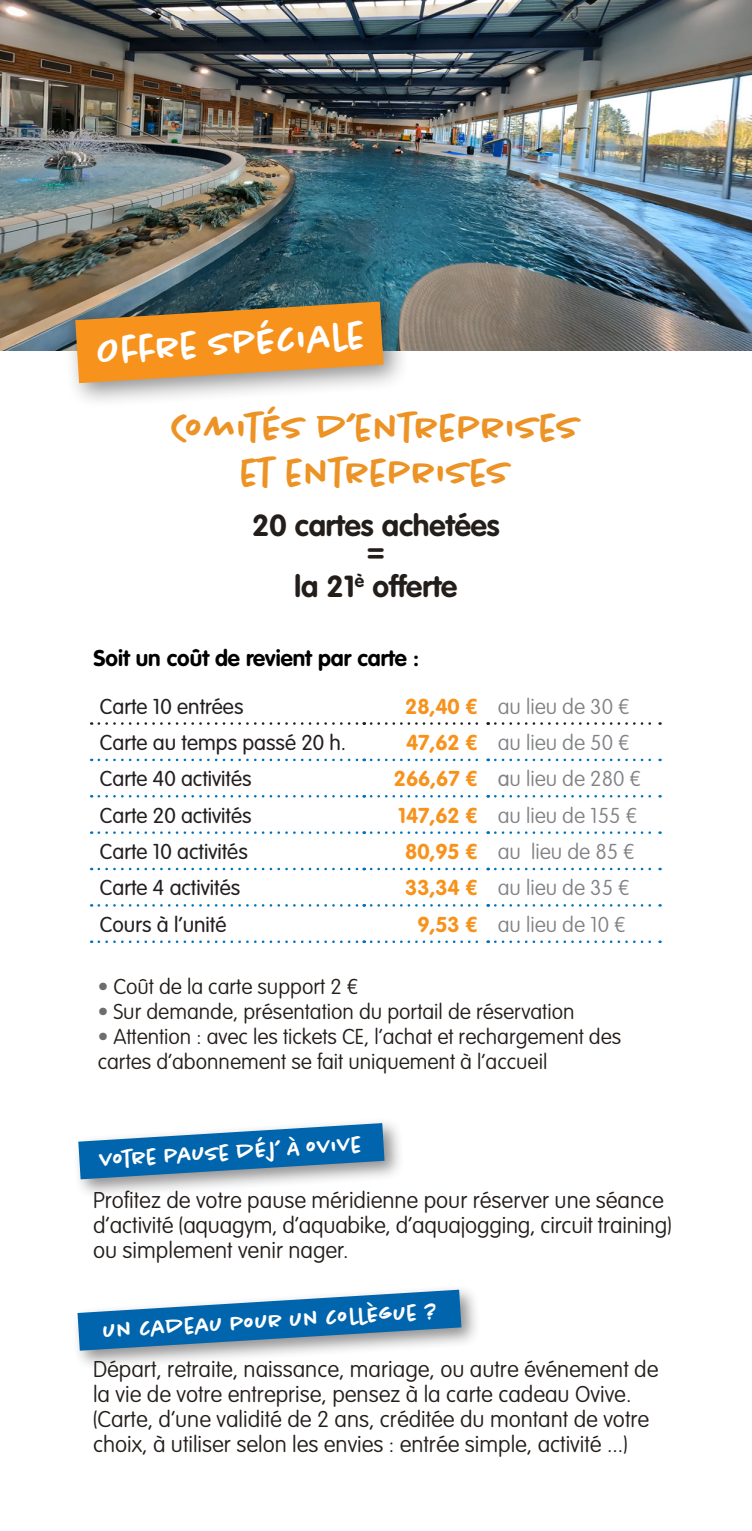
<style>
.page{position:relative;width:752px;height:1531px;background:#fff}
.page>*{position:absolute;margin:0;border:0;box-sizing:border-box;transform-origin:0 0}
.t1{font:500 37.5px "Chantal";color:#ed9325}
.t2{font:500 37.5px "Chantal";color:#fff}
.t3{font:700 30px "VAG Rounded Std";color:#241e1b}
.t4{font:100 22.5px/25px "VAG Rounded Std";color:#241e1b}
.t5{font:500 22.5px "Chantal";color:#fff}
.t6{font:700 22.5px "VAG Rounded Std";color:#000}
.t7{font:100 21.25px/25px "VAG Rounded Std";color:#241e1b}
.t8{font:300 21.25px "VAG Rounded Std";color:#231f20}
.t9{font:100 21.25px "VAG Rounded Std";color:#808285}
.t10{font:700 21.25px "VAG Rounded Std";color:#f7931d}
.s1{font-weight:300}
.s2{color:#6c6d70}
</style>
<div class="page">
<div style="left:72px;top:1284px;width:409px;height:87px;background:#231f20;opacity:.5"></div>
<svg style="left:77px;top:1289px;width:384px;height:61px"></svg>
<svg style="left:99px;top:722px;width:265px;height:3px"></svg>
<svg style="left:371px;top:722px;width:117px;height:3px"></svg>
<svg style="left:495px;top:722px;width:165px;height:3px"></svg>
<svg style="left:99px;top:759px;width:265px;height:2px"></svg>
<svg style="left:371px;top:759px;width:117px;height:2px"></svg>
<svg style="left:495px;top:759px;width:165px;height:2px"></svg>
<svg style="left:99px;top:795px;width:265px;height:2px"></svg>
<svg style="left:371px;top:795px;width:117px;height:2px"></svg>
<svg style="left:495px;top:795px;width:165px;height:2px"></svg>
<svg style="left:99px;top:831px;width:265px;height:3px"></svg>
<svg style="left:371px;top:831px;width:117px;height:3px"></svg>
<svg style="left:495px;top:831px;width:165px;height:3px"></svg>
<svg style="left:99px;top:868px;width:265px;height:2px"></svg>
<svg style="left:371px;top:868px;width:117px;height:2px"></svg>
<svg style="left:495px;top:868px;width:165px;height:2px"></svg>
<svg style="left:99px;top:904px;width:265px;height:2px"></svg>
<svg style="left:371px;top:904px;width:117px;height:2px"></svg>
<svg style="left:495px;top:904px;width:165px;height:2px"></svg>
<svg style="left:99px;top:940px;width:265px;height:3px"></svg>
<svg style="left:371px;top:940px;width:117px;height:3px"></svg>
<svg style="left:495px;top:940px;width:165px;height:3px"></svg>
<img style="left:0;top:0;width:751px;height:351px">
<div style="left:64px;top:290px;width:345px;height:119px;background:#231f20;opacity:.5"></div>
<svg style="left:75px;top:302px;width:308px;height:81px;background:#dc9238"></svg>
<div style="left:72px;top:1117px;width:332px;height:82px;background:#231f20;opacity:.5"></div>
<svg style="left:78px;top:1123px;width:306px;height:56px"></svg>
<p class="t2" style="left:97px;top:327px;width:269px;rotate:-3deg">Offre spéciale</p>
<p class="t1" style="left:171px;top:405px;width:410px">Comités d’entreprises</p>
<p class="t1" style="left:241px;top:450px;width:272px">et entreprises</p>
<p class="t3" style="left:252px;top:508px;width:249px">20 cartes achetées</p>
<p class="t3" style="left:367px;top:533px;width:19px">=</p>
<p class="t3" style="left:294px;top:569px;width:164px">la 21<sup>è</sup> offerte</p>
<p class="t6" style="left:93px;top:645px;width:327px">Soit un coût de revient par carte :</p>
<p class="t8" style="left:100px;top:694px;width:145px">Carte 10 entrées</p>
<p class="t10" style="left:405px;top:693px;width:74px">28,40 €</p>
<p class="t9" style="left:497px;top:694px;width:133px">au lieu de 30 €</p>
<p class="t8" style="left:100px;top:730px;width:248px">Carte au temps passé 20 h.</p>
<p class="t10" style="left:406px;top:730px;width:73px">47,62 €</p>
<p class="t9" style="left:497px;top:730px;width:133px">au lieu de 50 €</p>
<p class="t8" style="left:100px;top:767px;width:153px">Carte 40 activités</p>
<p class="t10" style="left:393px;top:766px;width:85px">266,67 €</p>
<p class="t9" style="left:497px;top:767px;width:145px"><span class="s1">a</span>u lieu de 280 €</p>
<p class="t8" style="left:100px;top:803px;width:153px">Carte 20 activités</p>
<p class="t10" style="left:398px;top:803px;width:81px">147,62 €</p>
<p class="t9" style="left:497px;top:803px;width:141px">au lieu de 155 €</p>
<p class="t8" style="left:100px;top:839px;width:149px">Carte 10 activités</p>
<p class="t10" style="left:405px;top:839px;width:74px">80,95 €</p>
<p class="t9" style="left:497px;top:839px;width:138px">au lieu de 85 €</p>
<p class="t8" style="left:100px;top:876px;width:142px">Carte 4 activités</p>
<p class="t10" style="left:405px;top:875px;width:74px">33,34 €</p>
<p class="t9" style="left:497px;top:876px;width:133px">au lieu de 35 €</p>
<p class="t8" style="left:100px;top:912px;width:128px">Cours à l’unité</p>
<p class="t10" style="left:417px;top:912px;width:62px">9,53 €</p>
<p class="t9" style="left:497px;top:912px;width:129px">au lieu de 10 €</p>
<p class="t7" style="left:98px;top:975px;width:262px"><span class="s2">•</span> Coût de la carte support 2 €</p>
<p class="t7" style="left:98px;top:1000px;width:478px"><span class="s2">•</span> Sur demande, présentation du portail de réservation</p>
<p class="t7" style="left:98px;top:1025px;width:525px"><span class="s2">•</span> Attention : avec les tickets CE, l’achat et rechargement des cartes d’abonnement se fait uniquement à l’accueil</p>
<p class="t5" style="left:99px;top:1145px;width:264px;rotate:-3deg">votre pause déj’ à ovive</p>
<p class="t4" style="left:93px;top:1188px;width:579px">Profitez de votre pause méridienne pour réserver une séance d’activité (aquagym, d’aquabike, d’aquajogging, circuit training) ou simplement venir nager.</p>
<p class="t5" style="left:103px;top:1316px;width:336px;rotate:-3deg">un cadeau pour un collègue ?</p>
<p class="t4" style="left:93px;top:1357px;width:566px">Départ, retraite, naissance, mariage, ou autre événement de la vie de votre entreprise, pensez à la carte cadeau Ovive.</p>
<p class="t4" style="left:93px;top:1407px;width:557px">(Carte, d’une validité de 2 ans, créditée du montant de votre choix, à utiliser selon les envies : entrée simple, activité ...)</p>
</div>
